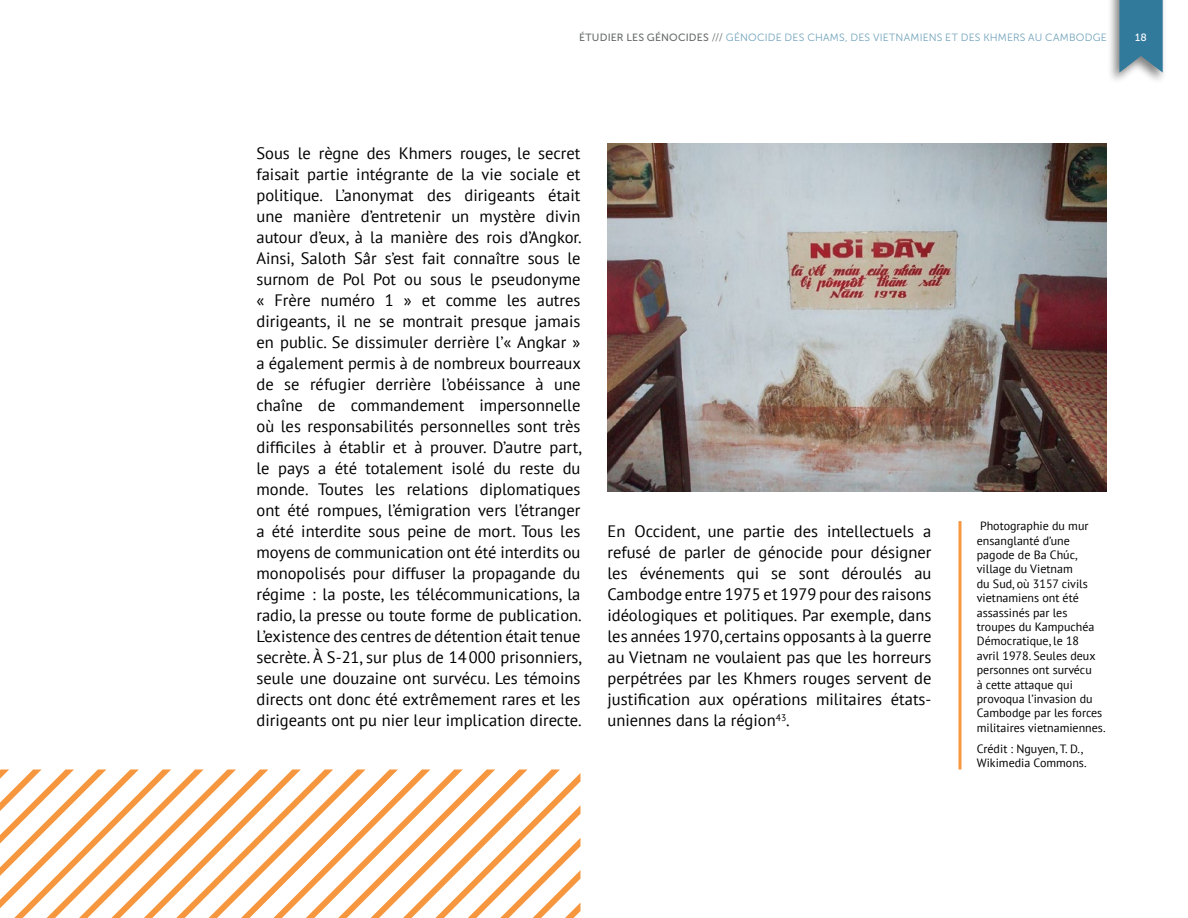
<style>
.page{position:relative;width:1188px;height:918px;background:#fff}
.page>*{position:absolute;margin:0;border:0;box-sizing:border-box;transform-origin:0 0}
.t1{font:16.5px/21px "PT Sans";color:#000;text-align:justify}
.t2{font:12px/14.4px "PT Sans";color:#000}
.t3{font:10.5px "Museo Sans 300";letter-spacing:.02em;color:#6fa2ba}
.t4{font:10.5px "Museo Sans 500";color:#fff}
.s1{font-family:"Museo Sans 500";color:#6b6d6d}
.s2{color:#6b6d6d}
</style>
<div class="page">
<div style="left:1107px;top:0;width:61px;height:85px;background:#000;opacity:.49"></div>
<svg style="left:1119px;top:0;width:44px;height:73px;background:#4383a0"></svg>
<svg style="left:14px;top:910px;width:566px;height:8px"></svg>
<svg style="left:0;top:770px;width:580px;height:140px"></svg>
<img style="left:607px;top:144px;width:500px;height:347px">
<svg style="left:958px;top:521px;width:4px;height:249px"></svg>
<p class="t3" style="left:579px;top:32px;width:529px"><span class="s1">ÉTUDIER LES GÉNOCIDES</span> <span class="s2">///</span> GÉNOCIDE DES CHAMS, DES VIETNAMIENS ET DES KHMERS AU CAMBODGE</p>
<p class="t4" style="left:1135px;top:31px;width:13px">18</p>
<p class="t1" style="left:256px;top:142px;width:327px">Sous le règne des Khmers rouges, le secret faisait partie intégrante de la vie sociale et politique. L’anonymat des dirigeants était une manière d’entretenir un mystère divin autour d’eux, à la manière des rois d’Angkor.<br>Ainsi, Saloth Sâr s’est fait connaître sous le surnom de Pol Pot ou sous le pseudonyme « Frère numéro 1 » et comme les autres dirigeants, il ne se montrait presque jamais en public. Se dissimuler derrière l’« Angkar » a également permis à de nombreux bourreaux de se réfugier derrière l’obéissance à une chaîne de commandement impersonnelle où les responsabilités personnelles sont très difficiles à établir et à prouver. D’autre part, le pays a été totalement isolé du reste du monde. Toutes les relations diplomatiques ont été rompues, l’émigration vers l’étranger a été interdite sous peine de mort. Tous les moyens de communication ont été interdits ou monopolisés pour diffuser la propagande du régime : la poste, les télécommunications, la radio, la presse ou toute forme de publication.<br>L’existence des centres de détention était tenue secrète. À S-21, sur plus de 14000 prisonniers, seule une douzaine ont survécu. Les témoins directs ont donc été extrêmement rares et les dirigeants ont pu nier leur implication directe.</p>
<p class="t1" style="left:608px;top:520px;width:326px">En Occident, une partie des intellectuels a refusé de parler de génocide pour désigner les événements qui se sont déroulés au Cambodge entre 1975 et 1979 pour des raisons idéologiques et politiques. Par exemple, dans les années 1970, certains opposants à la guerre au Vietnam ne voulaient pas que les horreurs perpétrées par les Khmers rouges servent de justification aux opérations militaires états&shy;uniennes dans la région<sup>43</sup>.</p>
<p class="t2" style="left:977px;top:518px;width:130px">Photographie du mur ensanglanté d’une pagode de Ba Chúc, village du Vietnam<br>du Sud, où 3157 civils vietnamiens ont été assassinés par les troupes du Kampuchéa<br>Démocratique, le 18<br>avril 1978. Seules deux personnes ont survécu<br>à cette attaque qui provoqua l’invasion du<br>Cambodge par les forces militaires vietnamiennes.</p>
<p class="t2" style="left:977px;top:741px;width:111px">Crédit : Nguyen, T. D.,<br>Wikimedia Commons.</p>
</div>
